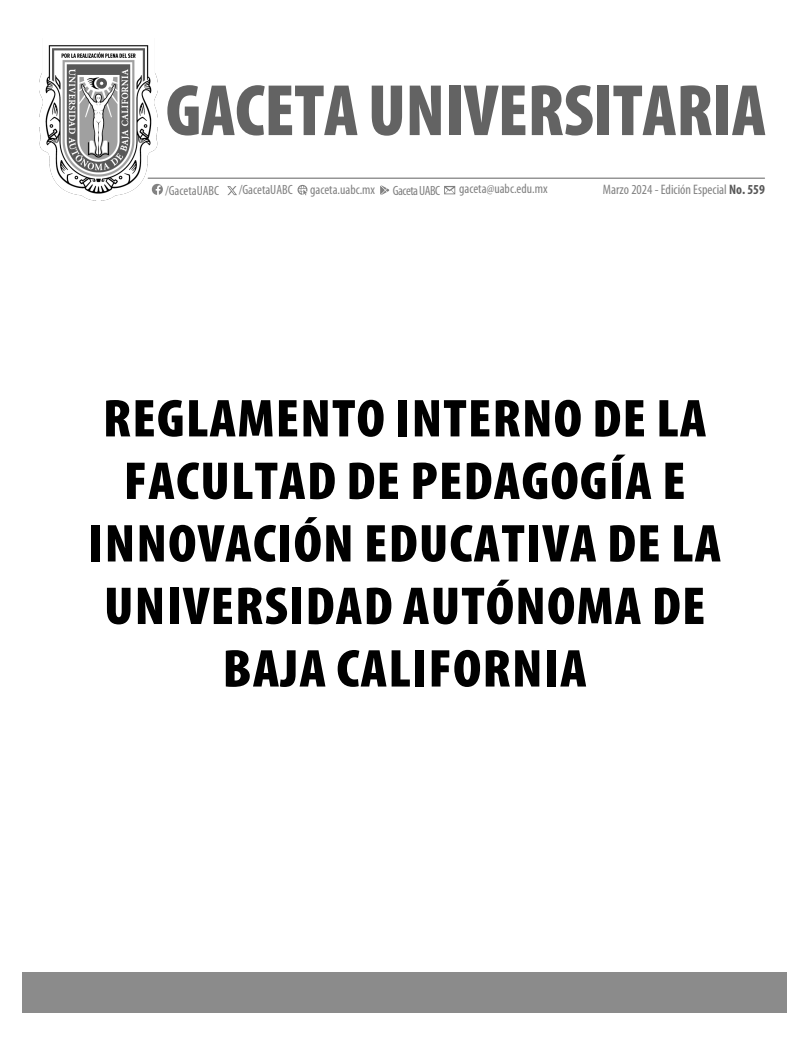
<style>
.page{position:relative;width:810px;height:1058px;background:#fff}
.page>*{position:absolute;margin:0;border:0;box-sizing:border-box;transform-origin:0 0}
.Egresados_Texto{font:900 condensed 73.38px "Myriad Pro";letter-spacing:-.005em;color:#636363}
.Egresados_Texto-2{font:900 condensed 53.75px/62.5px "Myriad Pro";letter-spacing:.02em;color:#000;text-align:center;scale:1.06 1}
.Portada_Contactos{font:condensed 13.75px "Myriad Pro";color:#818181}
.Portada_Contactos-2{font:condensed 13.38px "Myriad Pro";color:#818181}
.Portada_Contactos-3{font:condensed 13.38px "Myriad Pro";letter-spacing:-.04em;color:#818181}
.s1{font-weight:700;color:#585858}
</style>
<div class="page">
<img style="left:39px;top:45px;width:118px;height:155px">
<div style="left:22px;top:972px;width:766px;height:40px;background:#8b8b8b"></div>
<hr style="left:148px;top:178px;width:617px;height:1px;background:#818181">
<svg style="left:298px;top:185px;width:9px;height:10px"></svg>
<svg style="left:444px;top:186px;width:11px;height:8px"></svg>
<svg style="left:380px;top:185px;width:9px;height:10px"></svg>
<svg style="left:152px;top:184px;width:11px;height:11px"></svg>
<svg style="left:227px;top:186px;width:10px;height:9px"></svg>
<p class="Egresados_Texto" style="left:166px;top:64px;width:602px">GACETA UNIVERSITARIA</p>
<p class="Portada_Contactos-2" style="left:165px;top:182px;width:56px">/GacetaUABC</p>
<p class="Portada_Contactos-2" style="left:239px;top:182px;width:56px">/GacetaUABC</p>
<p class="Portada_Contactos-2" style="left:310px;top:181px;width:67px">gaceta.uabc.mx</p>
<p class="Portada_Contactos-3" style="left:393px;top:182px;width:49px">Gaceta UABC</p>
<p class="Portada_Contactos-2" style="left:459px;top:181px;width:90px">gaceta@uabc.edu.mx</p>
<p class="Portada_Contactos" style="left:603px;top:181px;width:164px">Marzo 2024 - Edición Especial <span class="s1">No. 559</span></p>
<p class="Egresados_Texto-2" style="left:88px;top:386px;width:599px">REGLAMENTO INTERNO DE LA<br>FACULTAD DE PEDAGOGÍA E<br>INNOVACIÓN EDUCATIVA DE LA<br>UNIVERSIDAD AUTÓNOMA DE<br>BAJA CALIFORNIA</p>
</div>
